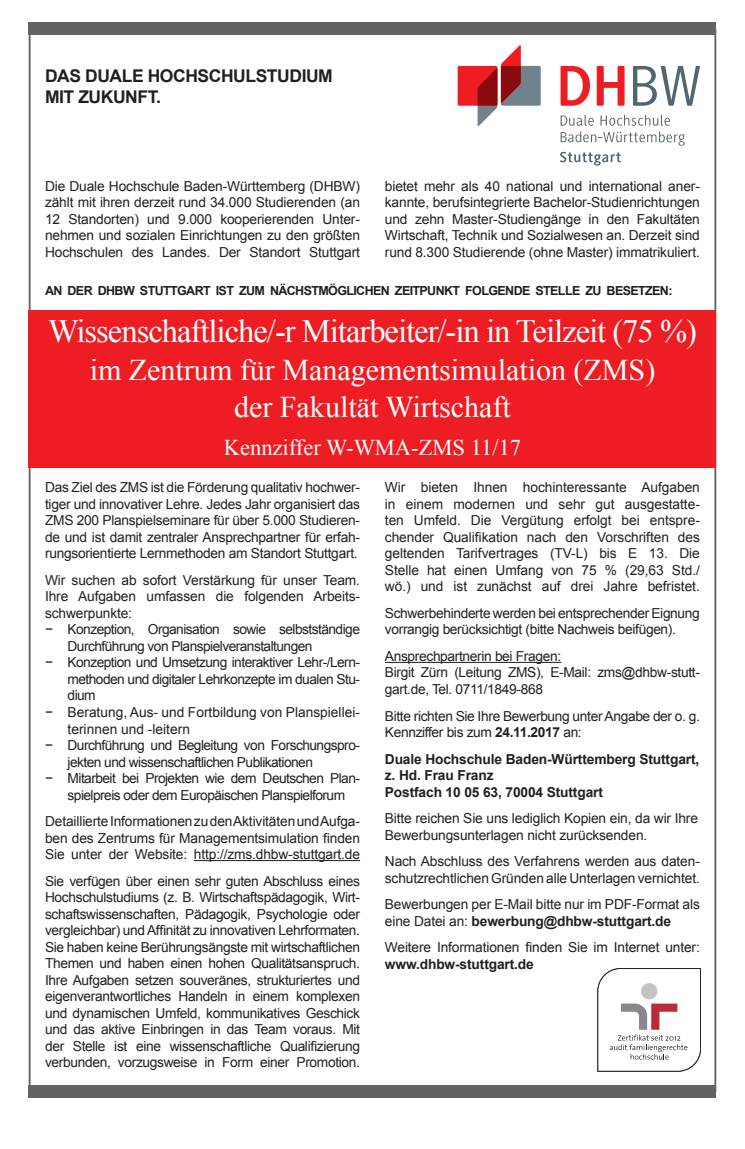
<style>
.page{position:relative;width:745px;height:1149px;background:#fff}
.page>*{position:absolute;margin:0;border:0;box-sizing:border-box;transform-origin:0 0}
.t1{font:32.5px "Times New Roman";letter-spacing:-.03em;color:#fff}
.t2{font:30px "Times New Roman";color:#fff}
.t3{font:22.5px "Times New Roman";color:#fff}
.t4{font:700 17.5px/21px "Arial";letter-spacing:-.025em;color:#231f20}
.t5{font:13.75px/16.5px "Arial";letter-spacing:-.02em;color:#231f20;text-align:justify}
.t6{font:13.75px/16.5px "Arial";letter-spacing:-.04em;color:#231f20}
.t7{font:700 13.75px/16.5px "Arial";letter-spacing:-.01em;color:#231f20}
.t8{font:13.75px/16.5px "Arial";color:#231f20}
.t9{font:700 12.5px "Arial";letter-spacing:-.05em;color:#231f20}
.s1{font-weight:700}
</style>
<div class="page">
<svg style="left:597px;top:968px;width:103px;height:103px"></svg>
<hr style="left:194px;top:859px;width:166px;height:1px;background:#231f20">
<hr style="left:384px;top:661px;width:177px;height:1px;background:#231f20">
<div style="left:457px;top:66px;width:40px;height:40px;background:#ee1d23"></div>
<svg style="left:477px;top:45px;width:63px;height:81px"></svg>
<svg style="left:560px;top:115px;width:124px;height:31px"></svg>
<svg style="left:560px;top:66px;width:29px;height:40px"></svg>
<svg style="left:596px;top:66px;width:28px;height:40px"></svg>
<svg style="left:633px;top:66px;width:66px;height:40px"></svg>
<svg style="left:560px;top:152px;width:60px;height:13px"></svg>
<div style="left:29px;top:310px;width:686px;height:157px;background:#ee1d23"></div>
<div style="left:29px;top:22px;width:686px;height:13px;background:#636366"></div>
<div style="left:29px;top:1084px;width:686px;height:13px;background:#636366"></div>
<p class="t4" style="left:45px;top:66px;width:289px">DAS DUALE HOCHSCHULSTUDIUM<br>MIT ZUKUNFT.</p>
<p class="t5" style="left:45px;top:178px;width:316px">Die Duale Hochschule Baden-Württemberg (DHBW) zählt mit ihren derzeit rund 34.000 Studierenden (an 12 Standorten) und 9.000 kooperierenden Unter&shy;nehmen und sozialen Einrichtungen zu den größten Hochschulen des Landes. Der Standort Stuttgart</p>
<p class="t5" style="left:384px;top:178px;width:316px">bietet mehr als 40 national und international aner&shy;kannte, berufsintegrierte Bachelor-Studienrichtungen und zehn Master-Studiengänge in den Fakultäten Wirtschaft, Technik und Sozialwesen an. Derzeit sind rund 8.300 Studierende (ohne Master) immatrikuliert.</p>
<p class="t9" style="left:45px;top:282px;width:628px">AN DER DHBW STUTTGART IST ZUM NÄCHSTMÖGLICHEN ZEITPUNKT FOLGENDE STELLE ZU BESETZEN:</p>
<p class="t1" style="left:48px;top:309px;width:650px">Wissenschaftliche/-r Mitarbeiter/-in in Teilzeit (75 %)</p>
<p class="t2" style="left:90px;top:349px;width:566px">im Zentrum für Managementsimulation (ZMS)</p>
<p class="t2" style="left:234px;top:387px;width:278px">der Fakultät Wirtschaft</p>
<p class="t3" style="left:224px;top:432px;width:299px">Kennziffer W-WMA-ZMS 11/17</p>
<p class="t5" style="left:45px;top:479px;width:316px">Das Ziel des ZMS ist die Förderung qualitativ hochwer&shy;tiger und innovativer Lehre. Jedes Jahr organisiert das ZMS 200 Planspielseminare für über 5.000 Studieren&shy;de und ist damit zentraler Ansprechpartner für erfah&shy;rungsorientierte Lernmethoden am Standort Stuttgart.</p>
<p class="t5" style="left:45px;top:571px;width:316px">Wir suchen ab sofort Verstärkung für unser Team.<br>Ihre Aufgaben umfassen die folgenden Arbeits&shy;schwerpunkte:</p>
<p class="t6" style="left:68px;top:621px;width:294px;text-indent:-22px">− Konzeption, Organisation sowie selbstständige<br>Durchführung von Planspielveranstaltungen</p>
<p class="t5" style="left:68px;top:654px;width:294px;text-indent:-22px">− Konzeption und Umsetzung interaktiver Lehr-/Lern&shy;methoden und digitaler Lehrkonzepte im dualen Stu&shy;dium</p>
<p class="t8" style="left:68px;top:703px;width:294px;text-indent:-22px">− Beratung, Aus- und Fortbildung von Planspiellei&shy;terinnen und -leitern</p>
<p class="t6" style="left:68px;top:736px;width:294px;text-indent:-22px">− Durchführung und Begleitung von Forschungspro&shy;jekten und wissenschaftlichen Publikationen</p>
<p class="t6" style="left:45px;top:769px;width:316px;text-align:center">− Mitarbeit bei Projekten wie dem Deutschen Plan&shy;spielpreis oder dem Europäischen Planspielforum</p>
<p class="t5" style="left:45px;top:812px;width:316px">Detaillierte Informationen zu den Aktivitäten und Aufga&shy;ben des Zentrums für Managementsimulation finden Sie unter der Website: http://zms.dhbw-stuttgart.de</p>
<p class="t5" style="left:45px;top:872px;width:316px">Sie verfügen über einen sehr guten Abschluss eines Hochschulstudiums (z. B. Wirtschaftspädagogik, Wirt&shy;schaftswissenschaften, Pädagogik, Psychologie oder vergleichbar) und Affinität zu innovativen Lehrformaten.<br>Sie haben keine Berührungsängste mit wirtschaftlichen Themen und haben einen hohen Qualitätsanspruch.<br>Ihre Aufgaben setzen souveränes, strukturiertes und eigenverantwortliches Handeln in einem komplexen und dynamischen Umfeld, kommunikatives Geschick und das aktive Einbringen in das Team voraus. Mit der Stelle ist eine wissenschaftliche Qualifizierung verbunden, vorzugsweise in Form einer Promotion.</p>
<p class="t5" style="left:384px;top:479px;width:316px">Wir bieten Ihnen hochinteressante Aufgaben in einem modernen und sehr gut ausgestatte&shy;ten Umfeld. Die Vergütung erfolgt bei entspre&shy;chender Qualifikation nach den Vorschriften des geltenden Tarifvertrages (TV-L) bis E 13. Die Stelle hat einen Umfang von 75 % (29,63 Std./ wö.) und ist zunächst auf drei Jahre befristet.</p>
<p class="t5" style="left:384px;top:604px;width:316px">Schwerbehinderte werden bei entsprechender Eignung vorrangig berücksichtigt (bitte Nachweis beifügen).</p>
<p class="t5" style="left:384px;top:647px;width:178px">Ansprechpartnerin bei Fragen:</p>
<p class="t5" style="left:384px;top:664px;width:316px">Birgit Zürn (Leitung ZMS), E-Mail: zms@dhbw-stutt&shy;gart.de, Tel. 0711/1849-868</p>
<p class="t5" style="left:384px;top:707px;width:316px">Bitte richten Sie Ihre Bewerbung unter Angabe der o. g.<br>Kennziffer bis zum <span class="s1">24.11.2017</span> an:</p>
<p class="t7" style="left:384px;top:750px;width:316px">Duale Hochschule Baden-Württemberg Stuttgart, z. Hd. Frau Franz</p>
<p class="t7" style="left:384px;top:783px;width:219px">Postfach 10 05 63, 70004 Stuttgart</p>
<p class="t5" style="left:384px;top:809px;width:314px">Bitte reichen Sie uns lediglich Kopien ein, da wir Ihre<br>Bewerbungsunterlagen nicht zurücksenden.</p>
<p class="t5" style="left:384px;top:852px;width:316px">Nach Abschluss des Verfahrens werden aus daten&shy;schutzrechtlichen Gründen alle Unterlagen vernichtet.</p>
<p class="t5" style="left:384px;top:895px;width:316px">Bewerbungen per E-Mail bitte nur im PDF-Format als eine Datei an: <span class="s1">bewerbung@dhbw-stuttgart.de</span></p>
<p class="t5" style="left:384px;top:938px;width:316px">Weitere Informationen finden Sie im Internet unter: <span class="s1">www.dhbw-stuttgart.de</span></p>
</div>
